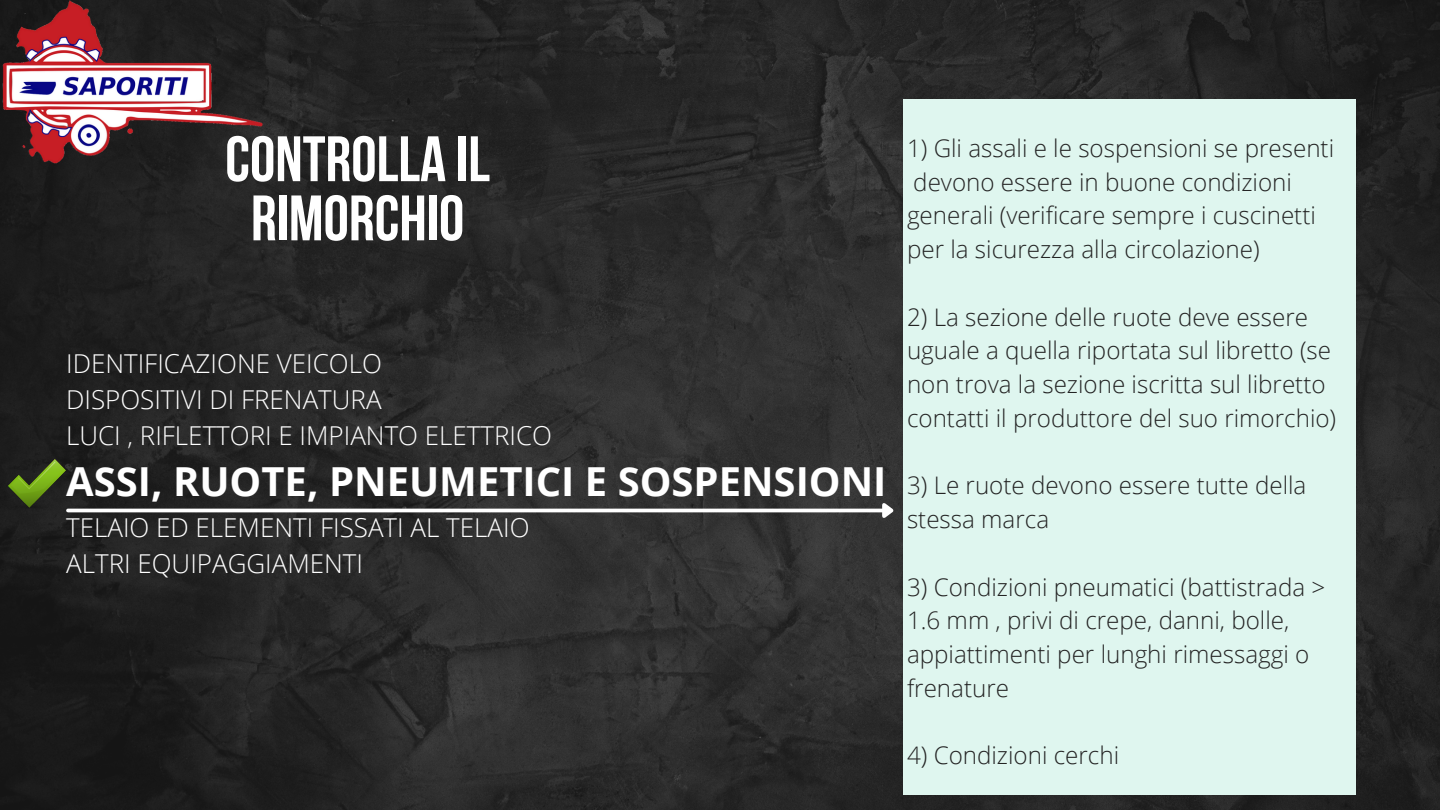
<style>
.page{position:relative;width:1440px;height:810px;background:#fff}
.page>*{position:absolute;margin:0;border:0;box-sizing:border-box;transform-origin:0 0}
.t1{font:700 64.1px/59.1px "Bebas Neue";color:#fff;text-align:center}
.t2{font:700 40px "Open Sans";color:#fff}
.t3{font:300 26px "Open Sans";color:#fff}
.t4{font:300 24.2px/33.8px "Open Sans";color:#242424}
</style>
<div class="page">
<img style="left:0;top:0;width:1440px;height:810px">
<div style="left:903px;top:99px;width:452px;height:696px;background:#dff6ef"></div>
<hr style="left:68px;top:509px;width:814px;height:3px;background:#fff">
<svg style="left:879px;top:500px;width:19px;height:24px"></svg>
<img style="left:0;top:0;width:270px;height:166px">
<img style="left:0;top:460px;width:66px;height:50px">
<p class="t1" style="left:225px;top:136px;width:266px">CONTROLLA IL<br>RIMORCHIO</p>
<p class="t4" style="left:907px;top:131px;width:429px">1) Gli assali e le sospensioni se presenti devono essere in buone condizioni generali (verificare sempre i cuscinetti per la sicurezza alla circolazione)</p>
<p class="t3" style="left:66px;top:346px;width:317px">IDENTIFICAZIONE VEICOLO</p>
<p class="t3" style="left:66px;top:382px;width:317px">DISPOSITIVI DI FRENATURA</p>
<p class="t3" style="left:66px;top:418px;width:488px">LUCI , RIFLETTORI E IMPIANTO ELETTRICO</p>
<p class="t2" style="left:66px;top:454px;width:822px">ASSI, RUOTE, PNEUMETICI E SOSPENSIONI</p>
<p class="t3" style="left:66px;top:509px;width:465px">TELAIO ED ELEMENTI FISSATI AL TELAIO</p>
<p class="t3" style="left:66px;top:545px;width:298px">ALTRI EQUIPAGGIAMENTI</p>
<p class="t4" style="left:907px;top:299px;width:431px">2) La sezione delle ruote deve essere uguale a quella riportata sul libretto (se non trova la sezione iscritta sul libretto contatti il produttore del suo rimorchio)</p>
<p class="t4" style="left:907px;top:468px;width:401px">3) Le ruote devono essere tutte della stessa marca</p>
<p class="t4" style="left:907px;top:569px;width:420px">3) Condizioni pneumatici (battistrada &gt;<br>1.6 mm , privi di crepe, danni, bolle, appiattimenti per lunghi rimessaggi o frenature</p>
<p class="t4" style="left:907px;top:738px;width:214px">4) Condizioni cerchi</p>
</div>
